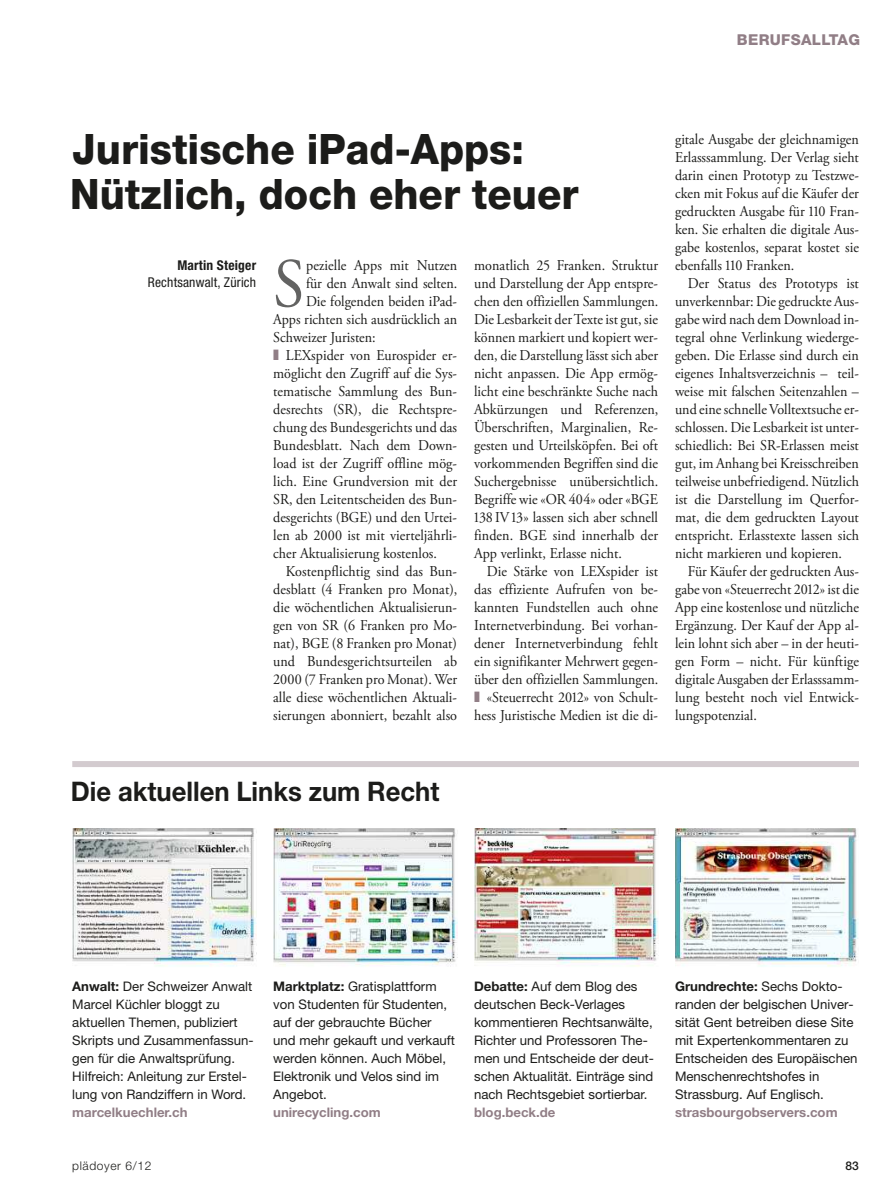
<style>
.page{position:relative;width:893px;height:1191px;background:#fff}
.page>*{position:absolute;margin:0;border:0;box-sizing:border-box;transform-origin:0 0}
.t1{font:69.45px "Adobe Garamond Pro";color:#636362;scale:.92 1}
.t2{font:800 42px/44.2px "Helvetica Neue LT Std";color:#1c1c1a;scale:.95 1}
.t3{font:700 27px "Helvetica Neue LT Std";color:#1c1c1a;scale:.95 1}
.t4{font:15px/18px "Adobe Garamond Pro";color:#1c1c1a;text-align:justify;scale:.94 1}
.t5{font:800 15px "Helvetica Neue LT Std";letter-spacing:.02em;color:#917e86}
.t6{font:condensed 13.5px "Helvetica Neue LT Std";letter-spacing:.015em;color:#1c1c1a}
.t7{font:700 condensed 13.5px "Helvetica Neue LT Std";letter-spacing:.015em;color:#1c1c1a}
.t8{font:13.2px/18px "Helvetica Neue LT Std";color:#1c1c1a}
.t9{font:700 13.2px "Helvetica Neue LT Std";color:#917e86}
.t10{font:300 12px "Helvetica Neue LT Std";letter-spacing:.05em;color:#1c1c1a}
.t11{font:500 12px "Helvetica Neue LT Std";color:#1c1c1a}
.s1{font-family:"Zipp Dummbazz";color:#917e86}
.s2{font-weight:700}
</style>
<div class="page">
<div style="left:72px;top:761px;width:787px;height:6px;background:#d3cbcf"></div>
<img style="left:72px;top:828px;width:184px;height:139px">
<img style="left:273px;top:828px;width:184px;height:139px">
<img style="left:474px;top:828px;width:184px;height:139px">
<img style="left:675px;top:828px;width:184px;height:139px">
<p class="t5" style="left:737px;top:34px;width:125px">BERUFSALLTAG</p>
<h2 class="t2" style="left:70px;top:131px;width:536px">Juristische iPad-Apps:<br>Nützlich, doch eher teuer</h2>
<p class="t7" style="left:177px;top:261px;width:80px">Martin Steiger</p>
<p class="t6" style="left:148px;top:277px;width:110px">Rechtsanwalt, Zürich</p>
<h1 class="t1" style="left:273px;top:256px;width:35px">S</h1>
<p class="t4" style="left:306px;top:258px;width:162px">pezielle Apps mit Nutzen</p>
<p class="t4" style="left:306px;top:276px;width:163px">für den Anwalt sind selten.</p>
<p class="t4" style="left:306px;top:294px;width:162px">Die folgenden beiden iPad-</p>
<p class="t4" style="left:273px;top:312px;width:197px">Apps richten sich ausdrücklich an</p>
<p class="t4" style="left:273px;top:330px;width:111px">Schweizer Juristen:</p>
<p class="t4" style="left:273px;top:348px;width:197px"><span class="s1">&lt;</span> LEXspider von Eurospider er-</p>
<p class="t4" style="left:273px;top:366px;width:197px">möglicht den Zugriff auf die Sys-</p>
<p class="t4" style="left:273px;top:384px;width:197px">tematische Sammlung des Bun-</p>
<p class="t4" style="left:273px;top:402px;width:197px">desrechts (SR), die Rechtspre-</p>
<p class="t4" style="left:273px;top:420px;width:197px">chung des Bundesgerichts und das</p>
<p class="t4" style="left:273px;top:438px;width:197px">Bundesblatt. Nach dem Down-</p>
<p class="t4" style="left:273px;top:456px;width:197px">load ist der Zugriff offline mög-</p>
<p class="t4" style="left:273px;top:474px;width:197px">lich. Eine Grundversion mit der</p>
<p class="t4" style="left:273px;top:492px;width:197px">SR, den Leitentscheiden des Bun-</p>
<p class="t4" style="left:273px;top:510px;width:197px">desgerichts (BGE) und den Urtei-</p>
<p class="t4" style="left:273px;top:528px;width:197px">len ab 2000 ist mit vierteljährli-</p>
<p class="t4" style="left:273px;top:546px;width:176px">cher Aktualisierung kostenlos.</p>
<p class="t4" style="left:286px;top:564px;width:184px">Kostenpflichtig sind das Bun-</p>
<p class="t4" style="left:273px;top:582px;width:198px">desblatt (4 Franken pro Monat),</p>
<p class="t4" style="left:273px;top:600px;width:197px">die wöchentlichen Aktualisierun-</p>
<p class="t4" style="left:273px;top:618px;width:197px">gen von SR (6 Franken pro Mo-</p>
<p class="t4" style="left:273px;top:636px;width:197px">nat), BGE (8 Franken pro Monat)</p>
<p class="t4" style="left:273px;top:654px;width:197px">und Bundesgerichtsurteilen ab</p>
<p class="t4" style="left:273px;top:672px;width:197px">2000 (7 Franken pro Monat). Wer</p>
<p class="t4" style="left:273px;top:690px;width:197px">alle diese wöchentlichen Aktuali-</p>
<p class="t4" style="left:273px;top:708px;width:197px">sierungen abonniert, bezahlt also</p>
<p class="t4" style="left:474px;top:258px;width:198px">monatlich 25 Franken. Struktur und Darstellung der App entspre&shy;chen den offiziellen Sammlungen.<br>Die Lesbarkeit derTexte ist gut, sie können markiert und kopiert wer&shy;den, die Darstellung lässt sich aber nicht anpassen. Die App ermög&shy;licht eine beschränkte Suche nach Abkürzungen und Referenzen, Überschriften, Marginalien, Re&shy;gesten und Urteilsköpfen. Bei oft vorkommenden Begriffen sind die Suchergebnisse unübersichtlich.<br>Begriffe wie «OR 404» oder «BGE 138 IV13» lassen sich aber schnell finden. BGE sind innerhalb der App verlinkt, Erlasse nicht.</p>
<p class="t4" style="left:474px;top:564px;width:197px;text-indent:13px">Die Stärke von LEXspider ist das effiziente Aufrufen von be&shy;kannten Fundstellen auch ohne Internetverbindung. Bei vorhan&shy;dener Internetverbindung fehlt ein signifikanter Mehrwert gegen&shy;über den offiziellen Sammlungen. <span class="s1">&lt;</span> «Steuerrecht 2012» von Schult&shy;hess Juristische Medien ist die di-</p>
<p class="t4" style="left:675px;top:132px;width:197px">gitale Ausgabe der gleichnamigen Erlasssammlung. Der Verlag sieht darin einen Prototyp zu Testzwe&shy;cken mit Fokus auf die Käufer der gedruckten Ausgabe für 110 Fran&shy;ken. Sie erhalten die digitale Aus&shy;gabe kostenlos, separat kostet sie ebenfalls 110 Franken.</p>
<p class="t4" style="left:675px;top:276px;width:197px;text-indent:13px">Der Status des Prototyps ist unverkennbar: Die gedruckte Aus&shy;gabe wird nach dem Download in&shy;tegral ohne Verlinkung wiederge&shy;geben. Die Erlasse sind durch ein eigenes Inhaltsverzeichnis – teil&shy;weise mit falschen Seitenzahlen – und eine schnelle Volltextsuche er&shy;schlossen. Die Lesbarkeit ist unter&shy;schiedlich: Bei SR-Erlassen meist gut, im Anhang bei Kreisschreiben teilweise unbefriedigend. Nützlich ist die Darstellung im Querfor&shy;mat, die dem gedruckten Layout entspricht. Erlasstexte lassen sich nicht markieren und kopieren.</p>
<p class="t4" style="left:675px;top:564px;width:197px;text-indent:13px">Für Käufer der gedruckten Aus&shy;gabe von «Steuerrecht 2012» ist die App eine kostenlose und nützliche Ergänzung. Der Kauf der App al&shy;lein lohnt sich aber – in der heuti&shy;gen Form – nicht. Für künftige digitale Ausgaben der Erlasssamm&shy;lung besteht noch viel Entwick&shy;lungspotenzial.</p>
<h3 class="t3" style="left:71px;top:782px;width:389px">Die aktuellen Links zum Recht</h3>
<p class="t8" style="left:72px;top:978px;width:183px"><span class="s2">Anwalt:</span> Der Schweizer Anwalt<br>Marcel Küchler bloggt zu aktuellen Themen, publiziert<br>Skripts und Zusammenfassun&shy;gen für die Anwaltsprüfung.<br>Hilfreich: Anleitung zur Erstel&shy;lung von Randziffern in Word.</p>
<p class="t8" style="left:273px;top:978px;width:183px"><span class="s2">Marktplatz:</span> Gratisplattform von Studenten für Studenten, auf der gebrauchte Bücher und mehr gekauft und verkauft werden können. Auch Möbel,<br>Elektronik und Velos sind im<br>Angebot.</p>
<p class="t8" style="left:474px;top:978px;width:181px"><span class="s2">Debatte:</span> Auf dem Blog des deutschen Beck-Verlages kommentieren Rechtsanwälte,<br>Richter und Professoren The&shy;men und Entscheide der deut&shy;schen Aktualität. Einträge sind nach Rechtsgebiet sortierbar.</p>
<p class="t8" style="left:675px;top:978px;width:184px"><span class="s2">Grundrechte:</span> Sechs Dokto&shy;randen der belgischen Univer&shy;sität Gent betreiben diese Site mit Expertenkommentaren zu<br>Entscheiden des Europäischen<br>Menschenrechtshofes in<br>Strassburg. Auf Englisch.</p>
<p class="t9" style="left:72px;top:1107px;width:117px">marcelkuechler.ch</p>
<p class="t9" style="left:273px;top:1107px;width:109px">unirecycling.com</p>
<p class="t9" style="left:474px;top:1107px;width:83px">blog.beck.de</p>
<p class="t9" style="left:675px;top:1107px;width:164px">strasbourgobservers.com</p>
<p class="t10" style="left:72px;top:1161px;width:81px">plädoyer 6/12</p>
<p class="t11" style="left:845px;top:1161px;width:15px">83</p>
</div>
